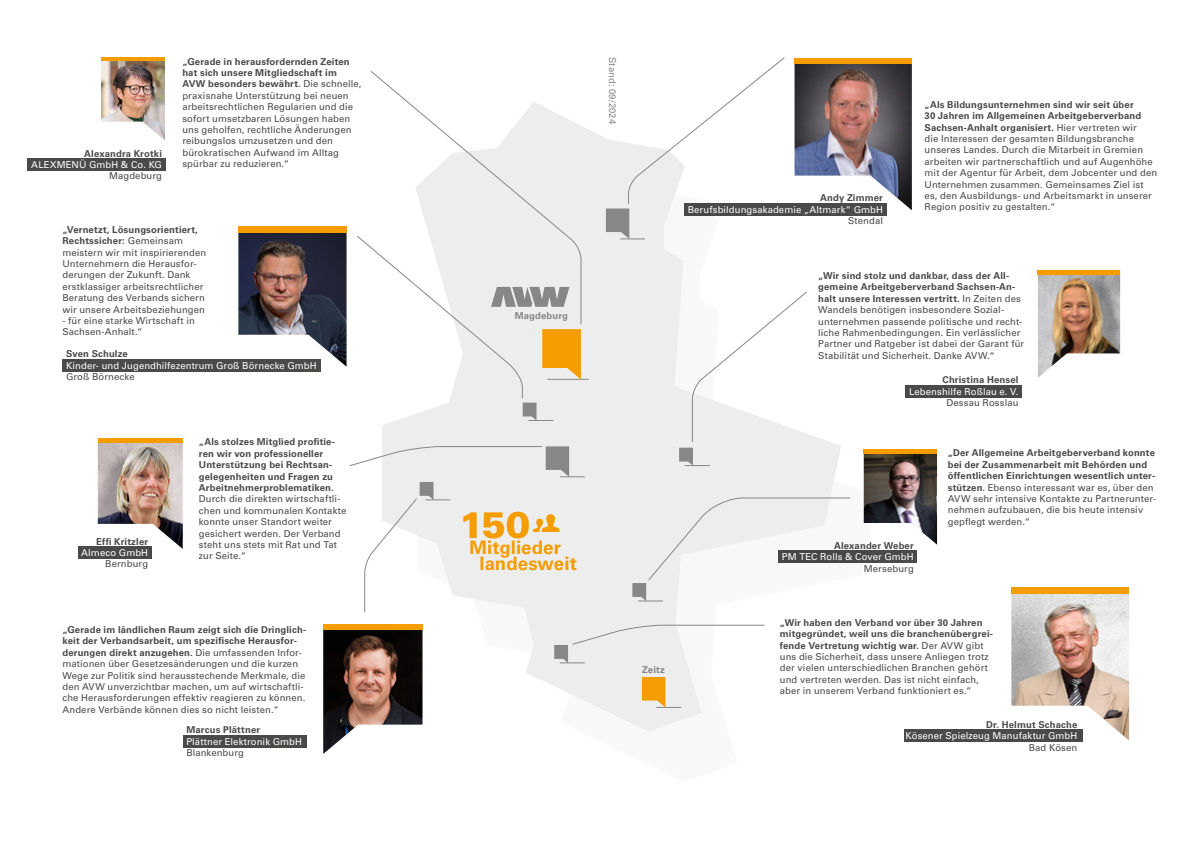
<style>
.page{position:relative;width:1191px;height:842px;background:#fff}
.page>*{position:absolute;margin:0;border:0;box-sizing:border-box;transform-origin:0 0}
.t1{font:900 36.9px "Univers LT Std";color:#f59c00}
.t2{font:700 18.6px/15.9px "Univers LT Std";letter-spacing:.005em;color:#f59c00}
.t3{font:9.5px/11.4px "Univers LT Std";letter-spacing:.01em;color:#4a4a49}
.t4{font:700 9.5px/11.4px "Univers LT Std";letter-spacing:.015em;color:#4a4a49}
.t5{font:9.5px "Univers LT Std";letter-spacing:.01em;color:#fff}
.t6{font:700 9.5px "Univers LT Std";letter-spacing:.015em;color:#878787}
.t7{font:9.5px "Univers LT Std";letter-spacing:.01em;color:#878787}
.s1{font-weight:700}
.s2{font-weight:400}
</style>
<div class="page">
<svg style="left:382px;top:126px;width:459px;height:605px;fill:#ededed"></svg>
<div style="left:27px;top:158px;width:138px;height:13px;background:#4a4a49"></div>
<div style="left:778px;top:550px;width:139px;height:13px;background:#4a4a49"></div>
<div style="left:903px;top:730px;width:179px;height:12px;background:#4a4a49"></div>
<div style="left:684px;top:203px;width:202px;height:12px;background:#4a4a49"></div>
<div style="left:905px;top:385px;width:116px;height:13px;background:#4a4a49"></div>
<div style="left:78px;top:546px;width:73px;height:13px;background:#4a4a49"></div>
<div style="left:183px;top:735px;width:124px;height:12px;background:#4a4a49"></div>
<hr style="left:547px;top:379px;width:41px;height:1px;background:#878787">
<div style="left:62px;top:359px;width:259px;height:13px;background:#4a4a49"></div>
<img style="left:238px;top:233px;width:108px;height:133px">
<div style="left:238px;top:226px;width:108px;height:7px;background:#f59c00"></div>
<img style="left:98px;top:443px;width:85px;height:106px">
<div style="left:98px;top:438px;width:85px;height:5px;background:#f59c00"></div>
<img style="left:101px;top:61px;width:64px;height:79px">
<hr style="left:101px;top:57px;width:64px;height:4px;background:#f59c00">
<img style="left:863px;top:453px;width:74px;height:92px">
<hr style="left:863px;top:449px;width:74px;height:4px;background:#f59c00">
<img style="left:1011px;top:594px;width:118px;height:146px">
<div style="left:1011px;top:587px;width:118px;height:7px;background:#f59c00"></div>
<svg style="left:679px;top:291px;width:128px;height:175px"></svg>
<svg style="left:606px;top:57px;width:179px;height:182px"></svg>
<svg style="left:370px;top:71px;width:212px;height:254px"></svg>
<svg style="left:632px;top:497px;width:219px;height:104px"></svg>
<svg style="left:554px;top:624px;width:211px;height:39px"></svg>
<svg style="left:357px;top:235px;width:224px;height:186px"></svg>
<img style="left:794px;top:64px;width:118px;height:146px">
<div style="left:794px;top:58px;width:118px;height:6px;background:#f59c00"></div>
<img style="left:1038px;top:275px;width:82px;height:103px">
<hr style="left:1037px;top:271px;width:83px;height:4px;background:#f59c00">
<img style="left:323px;top:630px;width:99px;height:124px">
<div style="left:323px;top:625px;width:99px;height:5px;background:#f59c00"></div>
<svg style="left:642px;top:677px;width:39px;height:31px"></svg>
<svg style="left:349px;top:446px;width:236px;height:167px"></svg>
<p class="t4" style="left:84px;top:148px;width:79px">Alexandra Krotki</p>
<p class="t5" style="left:31px;top:159px;width:132px">ALEXMENÜ GmbH &amp; Co. KG</p>
<p class="t3" style="left:109px;top:170px;width:54px">Magdeburg</p>
<p class="t3" style="left:182px;top:56px;width:180px"><span class="s1">„Gerade in herausfordernden Zeiten hat sich unsere Mitgliedschaft im AVW besonders bewährt.</span> Die schnelle, praxisnahe Unterstützung bei neuen arbeitsrechtlichen Regularien und die sofort umsetzbaren Lösungen haben uns geholfen, rechtliche Änderungen reibungslos umzusetzen und den bürokratischen Aufwand im Alltag spürbar zu reduzieren.“</p>
<p class="t3" style="left:62px;top:224px;width:145px"><span class="s1">„Vernetzt, Lösungsorientiert,<br>Rechtssicher:</span> Gemeinsam meistern wir mit inspirierenden<br>Unternehmern die Herausfor&shy;derungen der Zukunft. Dank erstklassiger arbeitsrechtlicher<br>Beratung des Verbands sichern wir unsere Arbeitsbeziehungen</p>
<p class="t3" style="left:62px;top:315px;width:134px">- für eine starke Wirtschaft in<br>Sachsen-Anhalt.“</p>
<p class="t4" style="left:66px;top:348px;width:63px">Sven Schulze</p>
<p class="t5" style="left:66px;top:360px;width:252px">Kinder- und Jugendhilfezentrum Groß Börnecke GmbH</p>
<p class="t3" style="left:66px;top:371px;width:70px">Groß Börnecke</p>
<p class="t4" style="left:96px;top:536px;width:53px">Effi Kritzler</p>
<p class="t5" style="left:81px;top:547px;width:68px">Almeco GmbH</p>
<p class="t3" style="left:105px;top:558px;width:44px">Bernburg</p>
<p class="t4" style="left:199px;top:436px;width:138px">„Als stolzes Mitglied profitie&shy;ren wir von professioneller<br>Unterstützung bei Rechtsan&shy;gelegenheiten und Fragen zu<br>Arbeitnehmerproblematiken.</p>
<p class="t3" style="left:199px;top:493px;width:149px">Durch die direkten wirtschaftli&shy;chen und kommunalen Kontakte konnte unser Standort weiter gesichert werden. Der Verband steht uns stets mit Rat und Tat zur Seite.“</p>
<p class="t3" style="left:62px;top:624px;width:245px"><span class="s1">„Gerade im ländlichen Raum zeigt sich die Dringlich&shy;keit der Verbandsarbeit, um spezifische Herausfor&shy;derungen direkt anzugehen.</span> Die umfassenden Infor&shy;mationen über Gesetzesänderungen und die kurzen Wege zur Politik sind herausstechende Merkmale, die den AVW unverzichtbar machen, um auf wirtschaftli&shy;che Herausforderungen effektiv reagieren zu können.<br>Andere Verbände können dies so nicht leisten.“</p>
<p class="t4" style="left:186px;top:724px;width:75px">Marcus Plättner</p>
<p class="t5" style="left:186px;top:735px;width:117px">Plättner Elektronik GmbH</p>
<p class="t3" style="left:186px;top:747px;width:59px">Blankenburg</p>
<p class="t6" style="left:514px;top:310px;width:55px">Magdeburg</p>
<h1 class="t1" style="left:459px;top:502px;width:73px">150</h1>
<h2 class="t2" style="left:479px;top:539px;width:99px;text-indent:-10px">Mitglieder landesweit</h2>
<p class="t7" style="left:618px;top:57px;width:69px;rotate:90deg">Stand: 09/2024</p>
<p class="t6" style="left:642px;top:664px;width:24px">Zeitz</p>
<p class="t4" style="left:820px;top:192px;width:64px">Andy Zimmer</p>
<p class="t5" style="left:688px;top:204px;width:197px">Berufsbildungsakademie „Altmark“ GmbH</p>
<p class="t3" style="left:848px;top:215px;width:36px">Stendal</p>
<p class="t3" style="left:924px;top:99px;width:234px"><span class="s1">„Als Bildungsunternehmen sind wir seit über<br>30 Jahren im Allgemeinen Arbeitgeberverband Sachsen-Anhalt organisiert.</span> Hier vertreten wir<br>die Interessen der gesamten Bildungsbranche unseres Landes. Durch die Mitarbeit in Gremien arbeiten wir partnerschaftlich und auf Augenhöhe mit der Agentur für Arbeit, dem Jobcenter und den Unternehmen zusammen. Gemeinsames Ziel ist es, den Ausbildungs- und Arbeitsmarkt in unserer Region positiv zu gestalten.“</p>
<p class="t3" style="left:818px;top:270px;width:207px"><span class="s1">„Wir sind stolz und dankbar, dass der All&shy;gemeine Arbeitgeberverband Sachsen-An&shy;halt unsere Interessen vertritt.</span> In Zeiten des Wandels benötigen insbesondere Sozial&shy;unternehmen passende politische und recht&shy;liche Rahmenbedingungen. Ein verlässlicher Partner und Ratgeber ist dabei der Garant für Stabilität und Sicherheit. Danke AVW.“</p>
<p class="t4" style="left:942px;top:374px;width:77px">Christina Hensel</p>
<p class="t5" style="left:909px;top:386px;width:111px">Lebenshilfe Roßlau e. V.</p>
<p class="t3" style="left:946px;top:397px;width:74px">Dessau Rosslau</p>
<p class="t4" style="left:834px;top:540px;width:81px">Alexander Weber</p>
<p class="t5" style="left:782px;top:551px;width:133px">PM TEC Rolls &amp; Cover GmbH</p>
<p class="t3" style="left:863px;top:563px;width:52px">Merseburg</p>
<p class="t4" style="left:947px;top:447px;width:210px">„Der Allgemeine Arbeitgeberverband konnte bei der Zusammenarbeit mit Behörden und öffentlichen Einrichtungen wesentlich unter&shy;stützen. <span class="s2">Ebenso interessant war es, über den AVW sehr intensive Kontakte zu Partnerunter&shy;nehmen aufzubauen, die bis heute intensiv gepflegt werden.“</span></p>
<p class="t3" style="left:780px;top:617px;width:215px"><span class="s1">„Wir haben den Verband vor über 30 Jahren mitgegründet, weil uns die branchenübergrei&shy;fende Vertretung wichtig war.</span> Der AVW gibt uns die Sicherheit, dass unsere Anliegen trotz der vielen unterschiedlichen Branchen gehört und vertreten werden. Das ist nicht einfach, aber in unserem Verband funktioniert es.“</p>
<p class="t4" style="left:986px;top:719px;width:93px">Dr. Helmut Schache</p>
<p class="t5" style="left:905px;top:730px;width:173px">Kösener Spielzeug Manufaktur GmbH</p>
<p class="t3" style="left:1028px;top:742px;width:50px">Bad Kösen</p>
</div>
